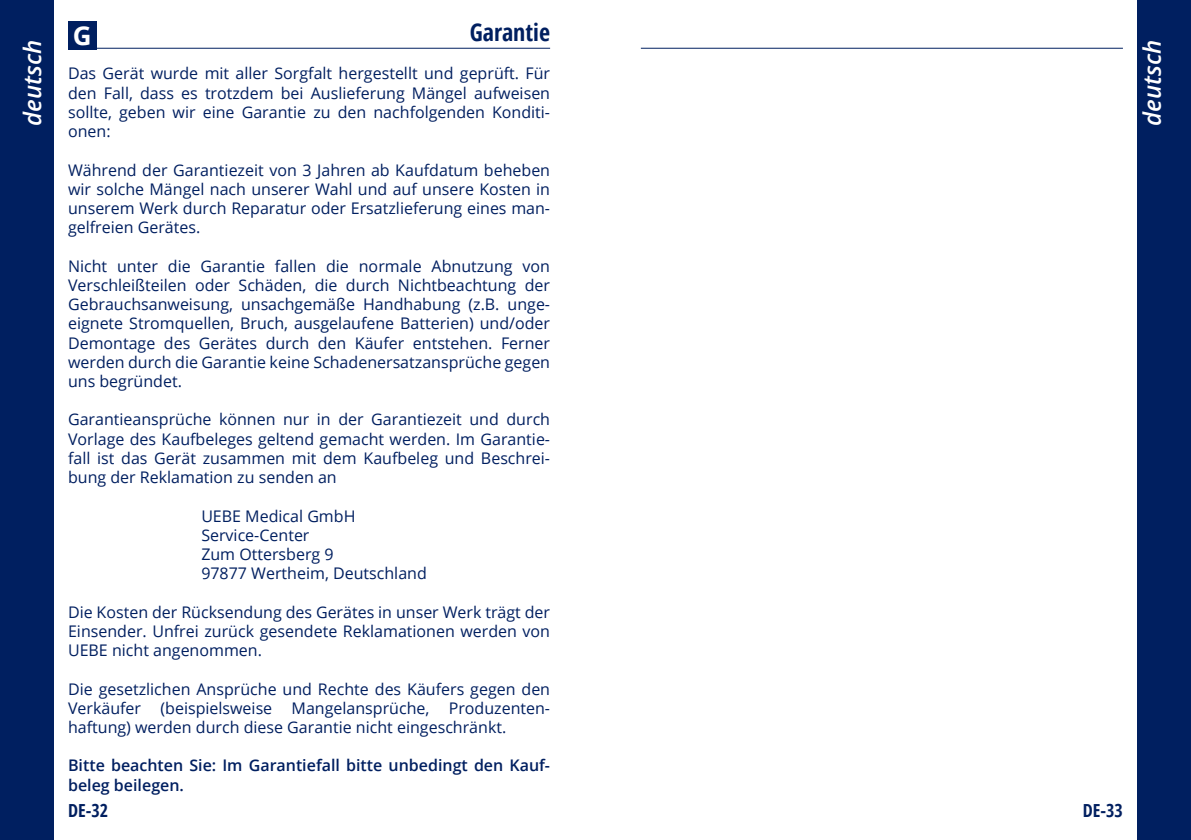
<style>
.page{position:relative;width:1191px;height:840px;background:#fff}
.page>*{position:absolute;margin:0;border:0;box-sizing:border-box;transform-origin:0 0}
.t1{font:700 26px "Open Sans";color:#fff}
.t2{font:italic 600 24px "Open Sans";color:#fff}
.t3{font:700 condensed 24px "Open Sans";color:#001f60}
.t4{font:700 condensed 18px "Open Sans";color:#001f60}
.t5{font:16px/19.2px "Open Sans";color:#001f60;text-align:justify}
.t6{font:600 16px/19.2px "Open Sans";color:#001f60}
</style>
<div class="page">
<div style="left:1137px;top:0;width:54px;height:839px;background:#001f60"></div>
<div style="left:0;top:0;width:54px;height:839px;background:#001f60"></div>
<hr style="left:641px;top:48px;width:482px;height:1px;background:#001f60">
<hr style="left:68px;top:48px;width:482px;height:1px;background:#001f60">
<div style="left:68px;top:21px;width:28px;height:28px;background:#001f60"></div>
<h1 class="t1" style="left:73px;top:17px;width:20px">G</h1>
<h2 class="t3" style="left:470px;top:16px;width:82px">Garantie</h2>
<p class="t5" style="left:68px;top:64px;width:483px">Das Gerät wurde mit aller Sorgfalt hergestellt und geprüft. Für den Fall, dass es trotzdem bei Auslieferung Mängel aufweisen sollte, geben wir eine Garantie zu den nachfolgenden Konditi&shy;onen:</p>
<p class="t5" style="left:68px;top:160px;width:483px">Während der Garantiezeit von 3 Jahren ab Kaufdatum beheben wir solche Mängel nach unserer Wahl und auf unsere Kosten in unserem Werk durch Reparatur oder Ersatzlieferung eines man&shy;gelfreien Gerätes.</p>
<p class="t5" style="left:68px;top:256px;width:483px">Nicht unter die Garantie fallen die normale Abnutzung von Verschleißteilen oder Schäden, die durch Nichtbeachtung der Gebrauchsanweisung, unsachgemäße Handhabung (z.B. unge&shy;eignete Stromquellen, Bruch, ausgelaufene Batterien) und/oder Demontage des Gerätes durch den Käufer entstehen. Ferner werden durch die Garantie keine Schadenersatzansprüche gegen uns begründet.</p>
<p class="t5" style="left:68px;top:409px;width:483px">Garantieansprüche können nur in der Garantiezeit und durch Vorlage des Kaufbeleges geltend gemacht werden. Im Garantie&shy;fall ist das Gerät zusammen mit dem Kaufbeleg und Beschrei&shy;bung der Reklamation zu senden an</p>
<h2 class="t2" style="left:16px;top:125px;width:87px;rotate:-90deg">deutsch</h2>
<h2 class="t2" style="left:1135px;top:125px;width:87px;rotate:-90deg">deutsch</h2>
<p class="t5" style="left:201px;top:505px;width:227px;text-align:left">UEBE Medical GmbH<br>Service-Center<br>Zum Ottersberg 9<br>97877 Wertheim, Deutschland</p>
<p class="t5" style="left:68px;top:601px;width:483px">Die Kosten der Rücksendung des Gerätes in unser Werk trägt der Einsender. Unfrei zurück gesendete Reklamationen werden von UEBE nicht angenommen.</p>
<p class="t5" style="left:68px;top:678px;width:483px">Die gesetzlichen Ansprüche und Rechte des Käufers gegen den Verkäufer (beispielsweise Mangelansprüche, Produzenten&shy;haftung) werden durch diese Garantie nicht eingeschränkt.</p>
<p class="t6" style="left:68px;top:755px;width:483px">Bitte beachten Sie: Im Garantiefall bitte unbedingt den Kauf&shy;beleg beilegen.</p>
<p class="t4" style="left:68px;top:797px;width:42px">DE-32</p>
<p class="t4" style="left:1082px;top:797px;width:42px">DE-33</p>
</div>
